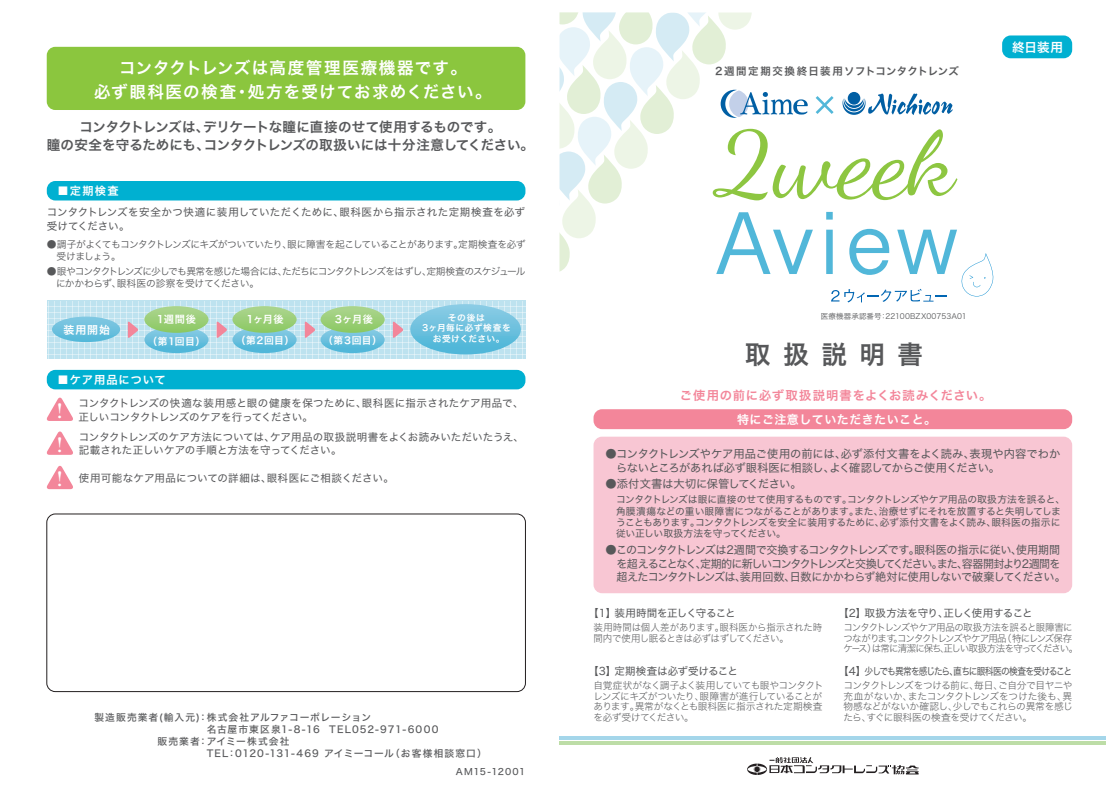
<style>
.page{position:relative;width:1119px;height:804px;background:#fff}
.page>*{position:absolute;margin:0;border:0;box-sizing:border-box;transform-origin:0 0}
.t1{font:25.5px "Hira Kaku Std W6";letter-spacing:.49em;color:#57585a}
.t2{font:21.6px/34px "Bodoni";color:#fff;text-align:justify}
.t3{font:16.5px/23.1px "Hira Kaku Std W6";letter-spacing:.07em;color:#fff;text-align:center}
.t4{font:13.5px/18px "Hira Kaku Std W6";letter-spacing:-.01em;color:#57585a;text-align:center}
.t5{font:12.6px "Hira Kaku Std W6";color:#fff}
.t6{font:12.3px "Hira Kaku Std W6";letter-spacing:.07em;color:#f3869a}
.t7{font:12px "Hira Kaku Std W6";letter-spacing:.04em;color:#fff}
.t8{font:11.25px/13.5px "Hira Kaku Std W4";letter-spacing:-.07em;color:#57585a}
.t9{font:11.25px/13.5px "Hira Kaku Std W4";letter-spacing:-.02em;color:#57585a}
.t10{font:11.25px "Hira Kaku Std W4";letter-spacing:-.015em;color:#57585a}
.t11{font:11.25px "Hira Kaku Std W6";letter-spacing:.08em;color:#fff}
.t12{font:10.95px "Hira Kaku Std W6";color:#fff}
.t13{font:10.5px/13px "Hira Kaku Std W4";letter-spacing:.005em;color:#57585a}
.t14{font:10.5px/13.5px "Hira Kaku Std W4";letter-spacing:.025em;color:#57585a}
.t15{font:10.5px "Hira Kaku Std W4";letter-spacing:-.04em;color:#57585a}
.t16{font:10.5px "Hira Kaku Std W6";letter-spacing:.115em;color:#57585a}
.t17{font:10.2px "Hira Kaku Std W6";letter-spacing:.035em;color:#fff}
.t18{font:10.05px "Hira Kaku Std W4";letter-spacing:-.1em;color:#57585a;scale:.87 1}
.t19{font:9.75px/10.5px "Hira Kaku Std W2";letter-spacing:-.055em;color:#57585a}
.t20{font:9.75px/11.1px "Hira Kaku Std W4";letter-spacing:-.015em;color:#57585a}
.t21{font:9.75px/12px "Hira Kaku Std W3";letter-spacing:-.07em;color:#57585a}
.t22{font:9.75px "Hira Kaku Std W5";letter-spacing:.1em;color:#57585a}
.t23{font:9.75px/10.5px "Hira Kaku Std W2";letter-spacing:-.085em;color:#57585a}
.t24{font:9.75px/10.5px "Hira Kaku Std W2";letter-spacing:-.03em;color:#57585a}
.t25{font:9.75px "Hira Kaku Std W6";letter-spacing:.045em;color:#fff}
.t26{font:9px "Hira Kaku Std W5";letter-spacing:.065em;color:#57585a}
.t27{font:8.7px/10.5px "Hira Kaku Std W6";letter-spacing:.05em;color:#fff;text-align:center}
.t28{font:7.5px "Hira Kaku Std W3";letter-spacing:.02em;color:#57585a}
.s1{font-size:10.5px}
</style>
<div class="page">
<div style="left:47px;top:301px;width:478px;height:58px;background:linear-gradient(to right,#bde2ef,#bde2ef)"></div>
<svg style="left:410px;top:304px;width:111px;height:50px"></svg>
<svg style="left:52px;top:316px;width:68px;height:26px"></svg>
<div style="left:47px;top:181px;width:478px;height:19px;background:#00b0d1;border-radius:9px"></div>
<div style="left:47px;top:370px;width:478px;height:19px;background:#00b0d1;border-radius:9px"></div>
<div style="left:593px;top:409px;width:479px;height:20px;background:#f3869a;border-radius:9px"></div>
<div style="left:593px;top:436px;width:479px;height:157px;background:#f8c6d3;border-radius:9px"></div>
<div style="left:1001px;top:35px;width:70px;height:23px;background:#00b0d1;border-radius:9px"></div>
<hr style="left:559px;top:741px;width:547px;height:3px;background:#bddda7">
<hr style="left:559px;top:736px;width:547px;height:4px;background:#a4d6ea">
<div style="left:46px;top:513px;width:479px;height:179px;border:1px solid #231f20;border-radius:9px"></div>
<svg style="left:46px;top:397px;width:27px;height:24px"></svg>
<svg style="left:46px;top:431px;width:27px;height:24px"></svg>
<svg style="left:46px;top:465px;width:27px;height:24px"></svg>
<div style="left:47px;top:47px;width:478px;height:63px;background:#8bc63e;border-radius:9px"></div>
<svg style="left:144px;top:306px;width:64px;height:47px"></svg>
<svg style="left:128px;top:321px;width:10px;height:17px"></svg>
<svg style="left:217px;top:306px;width:79px;height:47px"></svg>
<svg style="left:393px;top:321px;width:10px;height:17px"></svg>
<svg style="left:305px;top:306px;width:79px;height:47px"></svg>
<svg style="left:747px;top:757px;width:171px;height:18px"></svg>
<svg style="left:559px;top:12px;width:435px;height:290px"></svg>
<h3 class="t3" style="left:94px;top:57px;width:399px">コンタクトレンズは高度管理医療機器です。<br>必ず眼科医の検査・処方を受けてお求めください。</h3>
<h3 class="t4" style="left:47px;top:118px;width:489px">コンタクトレンズは、デリケートな瞳に直接のせて使用するものです。<br>瞳の安全を守るためにも、コンタクトレンズの取扱いには十分注意してください。</h3>
<p class="t11" style="left:58px;top:182px;width:63px">■定期検査</p>
<p class="t14" style="left:47px;top:205px;width:480px">コンタクトレンズを安全かつ快適に装用していただくために、眼科医から指示された定期検査を必ず受けてください。</p>
<p class="t21" style="left:57px;top:238px;width:470px;text-indent:-10px">●調子がよくてもコンタクトレンズにキズがついていたり、眼に障害を起こしていることがあります。定期検査を必ず受けましょう。</p>
<p class="t21" style="left:56px;top:265px;width:471px;text-indent:-9px">●眼やコンタクトレンズに少しでも異常を感じた場合には、ただちにコンタクトレンズをはずし、定期検査のスケジュールにかかわらず、眼科医の診察を受けてください。</p>
<p class="t12" style="left:63px;top:321px;width:48px">装用開始</p>
<p class="t17" style="left:157px;top:311px;width:41px">1週間後</p>
<p class="t17" style="left:334px;top:311px;width:40px">3ヶ月後</p>
<p class="t17" style="left:246px;top:311px;width:39px">1ヶ月後</p>
<p class="t25" style="left:148px;top:333px;width:59px">（第1回目）</p>
<p class="t25" style="left:236px;top:333px;width:60px">（第2回目）</p>
<p class="t25" style="left:323px;top:333px;width:60px">（第3回目）</p>
<p class="t27" style="left:422px;top:313px;width:90px">その後は<br>3ヶ月毎に必ず検査をお受けください。</p>
<p class="t11" style="left:58px;top:371px;width:109px">■ケア用品について</p>
<p class="t13" style="left:78px;top:397px;width:446px">コンタクトレンズの快適な装用感と眼の健康を保つために、眼科医に指示されたケア用品で、正しいコンタクトレンズのケアを行ってください。</p>
<p class="t13" style="left:79px;top:431px;width:447px">コンタクトレンズのケア方法については、ケア用品の取扱説明書をよくお読みいただいたうえ、記載された正しいケアの手順と方法を守ってください。</p>
<p class="t13" style="left:79px;top:472px;width:316px">使用可能なケア用品についての詳細は、眼科医にご相談ください。</p>
<h2 class="t2" style="left:56px;top:393px;width:9px">! ! !</h2>
<p class="t22" style="left:94px;top:709px;width:278px">製造販売業者(輸入元)：株式会社アルファコーポレーション</p>
<p class="t22" style="left:207px;top:721px;width:233px">名古屋市東区泉1-8-16 TEL052-971-6000</p>
<p class="t22" style="left:158px;top:733px;width:133px">販売業者：アイミー株式会社</p>
<p class="t22" style="left:207px;top:745px;width:281px">TEL：0120-131-469 アイミーコール（お客様相談窓口）</p>
<p class="t26" style="left:456px;top:764px;width:71px">AM15-12001</p>
<p class="t16" style="left:715px;top:63px;width:245px">2週間定期交換終日装用ソフトコンタクトレンズ</p>
<p class="t5" style="left:1011px;top:37px;width:52px">終日装用</p>
<p class="t28" style="left:820px;top:311px;width:155px">医療機器承認番号：22100BZX00753A01　</p>
<h1 class="t1" style="left:744px;top:335px;width:180px">取扱説明書</h1>
<p class="t6" style="left:679px;top:386px;width:313px">ご使用の前に必ず取扱説明書をよくお読みください。</p>
<p class="t7" style="left:737px;top:411px;width:201px">特にご注意していただきたいこと。</p>
<p class="t9" style="left:616px;top:447px;width:445px;text-indent:-11px">●コンタクトレンズやケア用品ご使用の前には、必ず添付文書をよく読み、表現や内容でわからないところがあれば必ず眼科医に相談し、よく確認してからご使用ください。</p>
<p class="t10" style="left:605px;top:475px;width:198px">●添付文書は大切に保管してください。</p>
<p class="t20" style="left:616px;top:494px;width:450px">コンタクトレンズは眼に直接のせて使用するものです。コンタクトレンズやケア用品の取扱方法を誤ると、角膜潰瘍などの重い眼障害につながることがあります。また、治療せずにそれを放置すると失明してしまうこともあります。コンタクトレンズを安全に装用するために、必ず添付文書をよく読み、眼科医の指示に従い正しい取扱方法を守ってください。</p>
<p class="t8" style="left:616px;top:543px;width:451px;text-indent:-11px">●このコンタクトレンズは2週間で交換するコンタクトレンズです。眼科医の指示に従い、使用期間を超えることなく、定期的に新しいコンタクトレンズと交換してください。また、容器開封より2週間を超えたコンタクトレンズは、装用回数、日数にかかわらず絶対に使用しないで破棄してください。</p>
<p class="t15" style="left:588px;top:605px;width:149px">【1】装用時間を正しく守ること</p>
<p class="t15" style="left:838px;top:605px;width:196px">【2】取扱方法を守り、正しく使用すること</p>
<p class="t24" style="left:593px;top:622px;width:230px">装用時間は個人差があります。眼科医から指示された時間内で使用し眠るときは必ずはずしてください。</p>
<p class="t23" style="left:843px;top:622px;width:236px">コンタクトレンズやケア用品の取扱方法を誤ると眼障害につながります。コンタクトレンズやケア用品（特にレンズ保存ケース）は常に清潔に保ち、正しい取扱方法を守ってください。</p>
<p class="t13" style="left:588px;top:664px;width:151px">【3】定期検査は必ず受けること</p>
<p class="t18" style="left:838px;top:663px;width:270px"><span class="s1">【4】</span>少しでも異常を感じたら、直ちに眼科医の検査を受けること</p>
<p class="t19" style="left:593px;top:680px;width:231px">自覚症状がなく調子よく装用していても眼やコンタクトレンズにキズがついたり、眼障害が進行していることがあります。異常がなくとも眼科医に指示された定期検査を必ず受けてください。</p>
<p class="t19" style="left:843px;top:680px;width:231px;text-align:justify">コンタクトレンズをつける前に、毎日、ご自分で目ヤニや充血がないか、またコンタクトレンズをつけた後も、異物感などがないか確認し、少しでもこれらの異常を感じたら、すぐに眼科医の検査を受けてください。</p>
</div>
